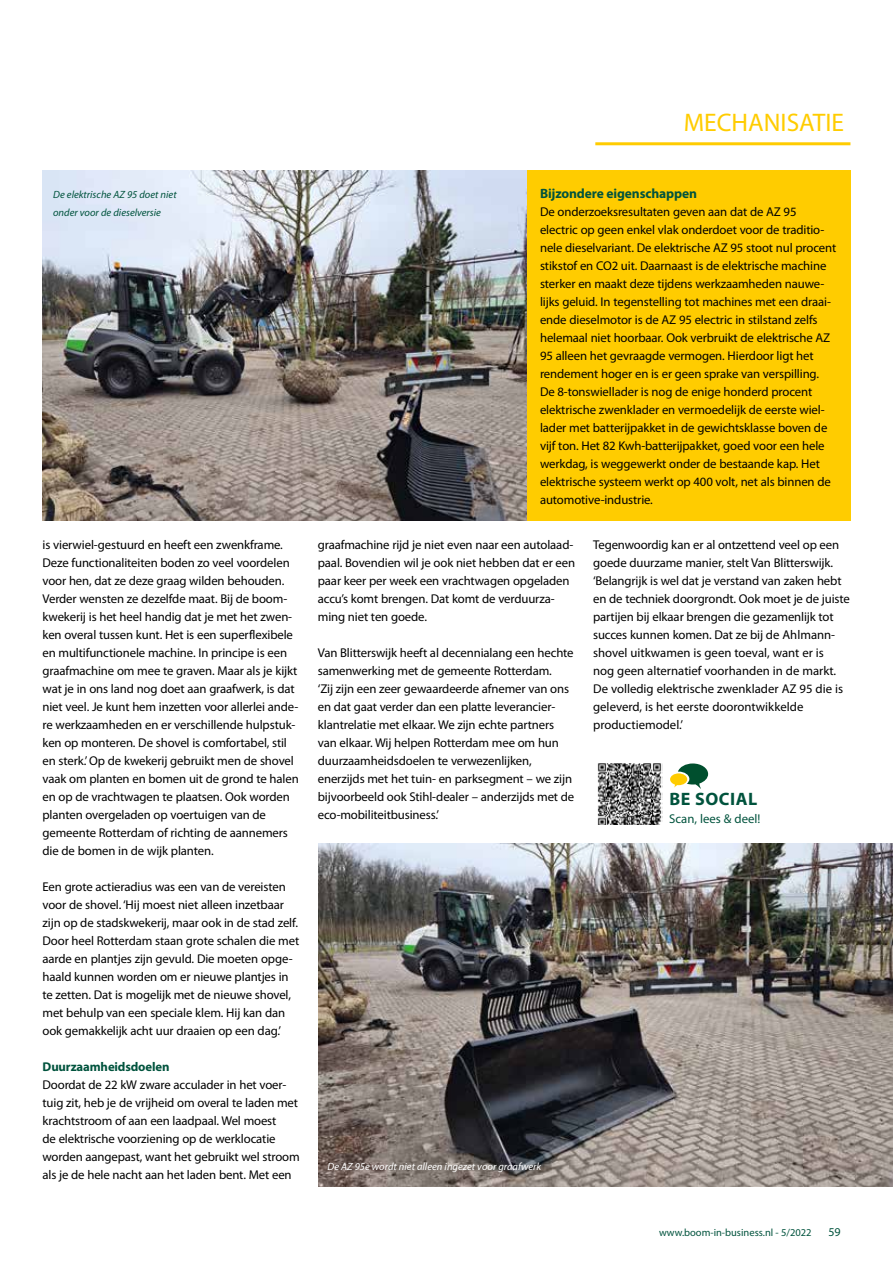
<style>
.page{position:relative;width:893px;height:1263px;background:#fff}
.page>*{position:absolute;margin:0;border:0;box-sizing:border-box;transform-origin:0 0}
.t1{font:25.5px "Myriad Pro";color:#fc0}
.t2{font:700 18px "Myriad Pro";letter-spacing:.03em;color:#00533d}
.t3{font:700 13.5px "Myriad Pro";letter-spacing:-.01em;color:#00533d}
.t4{font:12.75px/18px "Myriad Pro";letter-spacing:-.01em;color:#000}
.t5{font:700 12.75px "Myriad Pro";letter-spacing:-.01em;color:#00533d}
.t6{font:12.75px "Myriad Pro";color:#00533d}
.t7{font:12px "Myriad Pro";color:#00533d}
.t8{font:italic 10.5px/18px "Myriad Pro";color:#00533d}
.t9{font:italic 10.5px "Myriad Pro";color:#fff}
.t10{font:10.5px "Myriad Pro";color:#00533d}
</style>
<div class="page">
<hr style="left:595px;top:142px;width:255px;height:3px;background:#fc0">
<img style="left:43px;top:170px;width:484px;height:350px">
<div style="left:527px;top:170px;width:323px;height:350px;background:#fc0"></div>
<img style="left:319px;top:843px;width:574px;height:343px">
<img style="left:598px;top:763px;width:64px;height:62px">
<svg style="left:670px;top:763px;width:38px;height:26px"></svg>
<h1 class="t1" style="left:684px;top:107px;width:162px">MECHANISATIE</h1>
<p class="t8" style="left:53px;top:185px;width:125px">De elektrische AZ 95 doet niet onder voor de dieselversie</p>
<p class="t4" style="left:43px;top:536px;width:258px">is vierwiel-gestuurd en heeft een zwenkframe.<br>Deze functionaliteiten boden zo veel voordelen voor hen, dat ze deze graag wilden behouden.<br>Verder wensten ze dezelfde maat. Bij de boom&shy;kwekerij is het heel handig dat je met het zwen&shy;ken overal tussen kunt. Het is een superflexibele en multifunctionele machine. In principe is een graafmachine om mee te graven. Maar als je kijkt wat je in ons land nog doet aan graafwerk, is dat niet veel. Je kunt hem inzetten voor allerlei ande&shy;re werkzaamheden en er verschillende hulpstuk&shy;ken op monteren. De shovel is comfortabel, stil en sterk.’ Op de kwekerij gebruikt men de shovel vaak om planten en bomen uit de grond te halen en op de vrachtwagen te plaatsen. Ook worden planten overgeladen op voertuigen van de gemeente Rotterdam of richting de aannemers die de bomen in de wijk planten.</p>
<p class="t4" style="left:43px;top:878px;width:258px">Een grote actieradius was een van de vereisten voor de shovel. ‘Hij moest niet alleen inzetbaar zijn op de stadskwekerij, maar ook in de stad zelf.<br>Door heel Rotterdam staan grote schalen die met aarde en plantjes zijn gevuld. Die moeten opge&shy;haald kunnen worden om er nieuwe plantjes in te zetten. Dat is mogelijk met de nieuwe shovel, met behulp van een speciale klem. Hij kan dan ook gemakkelijk acht uur draaien op een dag.’</p>
<p class="t5" style="left:43px;top:1058px;width:129px">Duurzaamheidsdoelen</p>
<p class="t4" style="left:43px;top:1076px;width:259px">Doordat de 22 kW zware acculader in het voer&shy;tuig zit, heb je de vrijheid om overal te laden met krachtstroom of aan een laadpaal. Wel moest<br>de elektrische voorziening op de werklocatie worden aangepast, want het gebruikt wel stroom als je de hele nacht aan het laden bent. Met een</p>
<p class="t3" style="left:540px;top:185px;width:158px">Bijzondere eigenschappen</p>
<p class="t4" style="left:540px;top:203px;width:298px">De onderzoeksresultaten geven aan dat de AZ 95 electric op geen enkel vlak onderdoet voor de traditio&shy;nele dieselvariant. De elektrische AZ 95 stoot nul procent stikstof en CO2 uit. Daarnaast is de elektrische machine sterker en maakt deze tijdens werkzaamheden nauwe&shy;lijks geluid. In tegenstelling tot machines met een draai&shy;ende dieselmotor is de AZ 95 electric in stilstand zelfs helemaal niet hoorbaar. Ook verbruikt de elektrische AZ 95 alleen het gevraagde vermogen. Hierdoor ligt het rendement hoger en is er geen sprake van verspilling.<br>De 8-tonswiellader is nog de enige honderd procent elektrische zwenklader en vermoedelijk de eerste wiel&shy;lader met batterijpakket in de gewichtsklasse boven de vijf ton. Het 82 Kwh-batterijpakket, goed voor een hele werkdag, is weggewerkt onder de bestaande kap. Het elektrische systeem werkt op 400 volt, net als binnen de automotive-industrie.</p>
<p class="t4" style="left:318px;top:536px;width:259px">graafmachine rijd je niet even naar een autolaad&shy;paal. Bovendien wil je ook niet hebben dat er een paar keer per week een vrachtwagen opgeladen accu’s komt brengen. Dat komt de verduurza&shy;ming niet ten goede.</p>
<p class="t4" style="left:318px;top:644px;width:258px">Van Blitterswijk heeft al decennialang een hechte samenwerking met de gemeente Rotterdam.<br>‘Zij zijn een zeer gewaardeerde afnemer van ons en dat gaat verder dan een platte leverancier&shy;klantrelatie met elkaar. We zijn echte partners van elkaar. Wij helpen Rotterdam mee om hun duurzaamheidsdoelen te verwezenlijken, enerzijds met het tuin- en parksegment – we zijn bijvoorbeeld ook Stihl-dealer – anderzijds met de eco-mobiliteitbusiness.’</p>
<p class="t4" style="left:593px;top:536px;width:258px">Tegenwoordig kan er al ontzettend veel op een goede duurzame manier, stelt Van Blitterswijk. ‘Belangrijk is wel dat je verstand van zaken hebt en de techniek doorgrondt. Ook moet je de juiste partijen bij elkaar brengen die gezamenlijk tot succes kunnen komen. Dat ze bij de Ahlmann&shy;shovel uitkwamen is geen toeval, want er is<br>nog geen alternatief voorhanden in de markt.<br>De volledig elektrische zwenklader AZ 95 die is geleverd, is het eerste doorontwikkelde productiemodel.’</p>
<h2 class="t2" style="left:669px;top:787px;width:89px">BE SOCIAL</h2>
<p class="t6" style="left:669px;top:811px;width:93px">Scan, lees &amp; deel!</p>
<p class="t9" style="left:327px;top:1160px;width:215px">De AZ 95e wordt niet alleen ingezet voor graafwerk</p>
<p class="t10" style="left:659px;top:1226px;width:154px">www.boom-in-business.nl - 5/2022</p>
<p class="t7" style="left:828px;top:1224px;width:14px">59</p>
</div>
